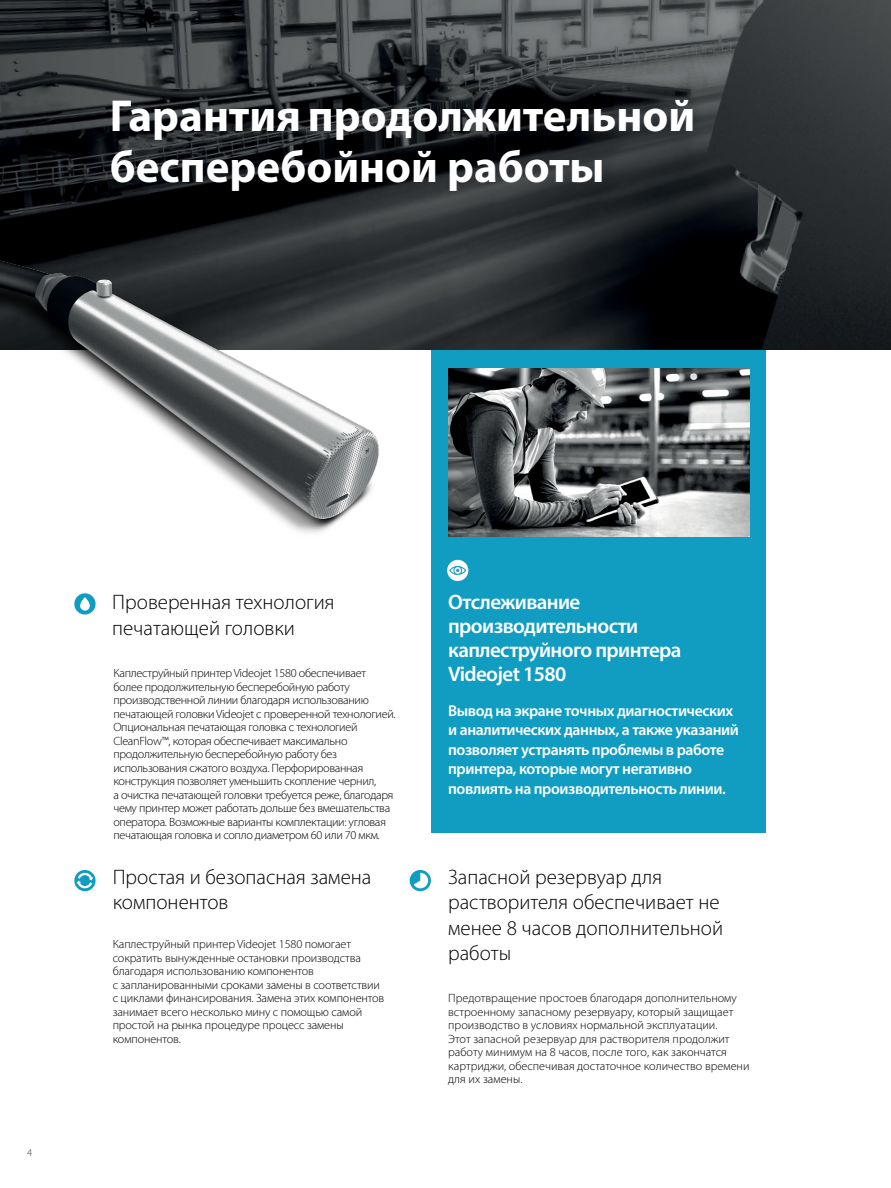
<style>
.page{position:relative;width:891px;height:1188px;background:#fff}
.page>*{position:absolute;margin:0;border:0;box-sizing:border-box;transform-origin:0 0}
.t1{font:700 45px/51px "Myriad Pro";color:#fff}
.t2{font:300 21px/25.5px "Myriad Pro";color:#000}
.t3{font:600 21px/24px "Myriad Pro";letter-spacing:-.03em;color:#fff}
.t4{font:600 15.75px/19.5px "Myriad Pro";letter-spacing:-.025em;color:#fff}
.t5{font:300 12px/13.5px "Myriad Pro";letter-spacing:-.02em;color:#000}
.t6{font:300 12px/13.5px "Myriad Pro";color:#000}
.t7{font:300 10.5px "Myriad Pro";color:#414042}
</style>
<div class="page">
<div style="left:431px;top:350px;width:335px;height:483px;background:#109dc1"></div>
<img style="left:0;top:0;width:891px;height:350px">
<svg style="left:74px;top:870px;width:22px;height:21px"></svg>
<svg style="left:76px;top:872px;width:18px;height:17px"></svg>
<svg style="left:410px;top:870px;width:21px;height:21px"></svg>
<svg style="left:413px;top:873px;width:15px;height:15px"></svg>
<img style="left:448px;top:368px;width:302px;height:169px">
<div style="left:447px;top:560px;width:21px;height:21px;background:#fff;border-radius:50%"></div>
<svg style="left:449px;top:566px;width:17px;height:9px"></svg>
<img style="left:0;top:168px;width:390px;height:365px">
<svg style="left:74px;top:593px;width:22px;height:22px"></svg>
<svg style="left:80px;top:597px;width:10px;height:14px"></svg>
<h1 class="t1" style="left:110px;top:89px;width:587px">Гарантия продолжительной бесперебойной работы</h1>
<p class="t7" style="left:27px;top:1147px;width:7px">4</p>
<h2 class="t2" style="left:112px;top:590px;width:224px">Проверенная технология печатающей головки</h2>
<h2 class="t3" style="left:448px;top:590px;width:235px">Отслеживание производительности каплеструйного принтера<br>Videojet 1580</h2>
<h3 class="t4" style="left:448px;top:700px;width:292px">Вывод на экране точных диагностических и аналитических данных, а также указаний позволяет устранять проблемы в работе принтера, которые могут негативно повлиять на производительность линии.</h3>
<p class="t5" style="left:113px;top:667px;width:284px">Каплеструйный принтер Videojet 1580 обеспечивает более продолжительную бесперебойную работу производственной линии благодаря использованию печатающей головки Videojet с проверенной технологией.<br>Опциональная печатающая головка с технологией CleanFlow™, которая обеспечивает максимально продолжительную бесперебойную работу без использования сжатого воздуха. Перфорированная конструкция позволяет уменьшить скопление чернил,<br>а очистка печатающей головки требуется реже, благодаря чему принтер может работать дольше без вмешательства оператора. Возможные варианты комплектации: угловая печатающая головка и сопло диаметром 60 или 70 мкм.</p>
<h2 class="t2" style="left:113px;top:864px;width:260px">Простая и безопасная замена компонентов</h2>
<p class="t5" style="left:113px;top:938px;width:273px">Каплеструйный принтер Videojet 1580 помогает сократить вынужденные остановки производства благодаря использованию компонентов<br>с запланированными сроками замены в соответствии с циклами финансирования. Замена этих компонентов занимает всего несколько мину с помощью самой простой на рынка процедуре процесс замены компонентов.</p>
<h2 class="t2" style="left:448px;top:864px;width:276px">Запасной резервуар для растворителя обеспечивает не менее 8 часов дополнительной работы</h2>
<p class="t6" style="left:448px;top:992px;width:303px">Предотвращение простоев благодаря дополнительному встроенному запасному резервуару, который защищает производство в условиях нормальной эксплуатации.<br>Этот запасной резервуар для растворителя продолжит работу минимум на 8 часов, после того, как закончатся картриджи, обеспечивая достаточное количество времени для их замены.</p>
</div>
